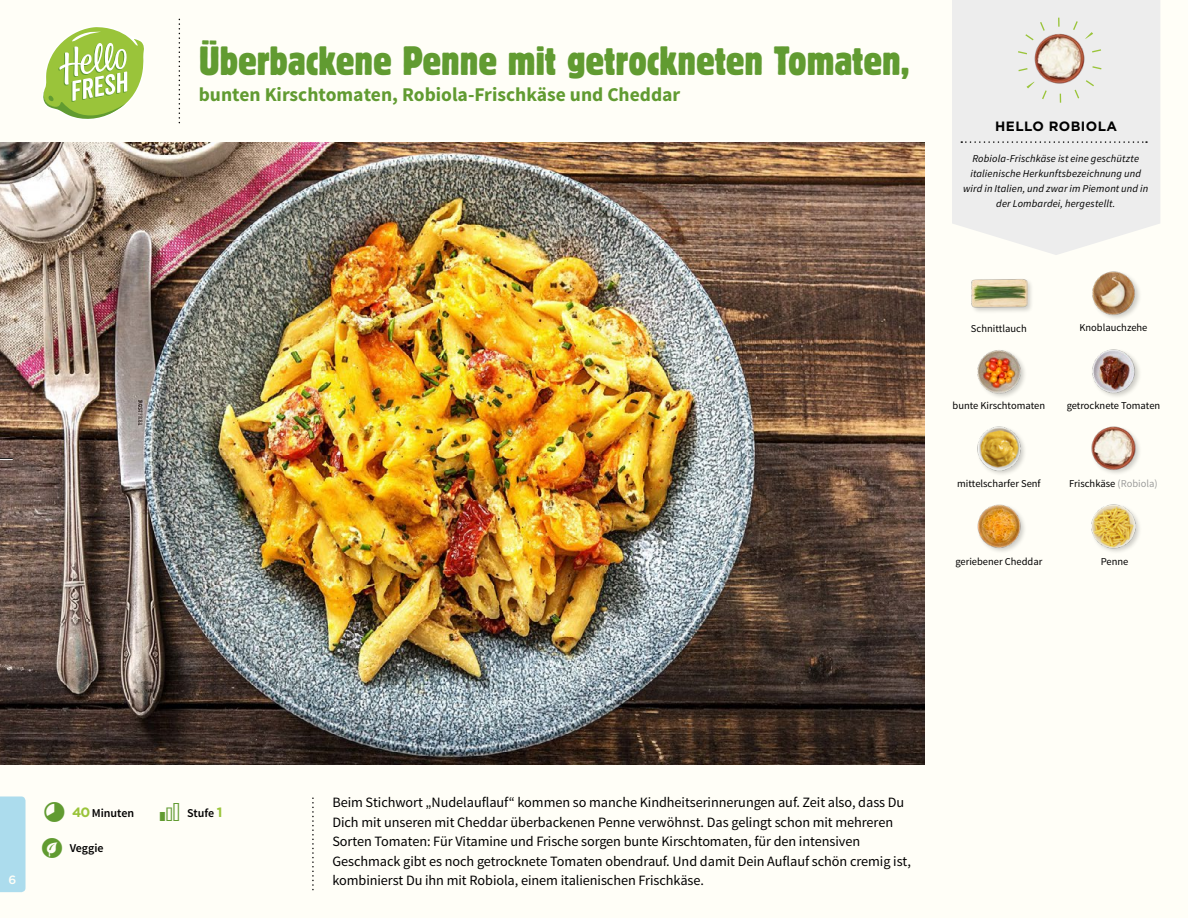
<style>
.page{position:relative;width:1188px;height:918px;background:#fffef7}
.page>*{position:absolute;margin:0;border:0;box-sizing:border-box;transform-origin:0 0}
.t1{font:condensed 40.5px "Block Berthold BQ";color:#619b31}
.t2{font:700 19.5px "Source Sans Pro";color:#619b31}
.t3{font:14.25px/19.5px "Source Sans Pro";letter-spacing:-.005em;color:#000}
.t4{font:700 13.5px "Gotham";letter-spacing:.03em;color:#000}
.t5{font:600 12px "Source Sans Pro";color:#000}
.t6{font:500 12px "Gotham";color:#fffef7}
.t7{font:italic 10.5px/14.7px "Source Sans Pro";letter-spacing:.01em;color:#000;text-align:center}
.t8{font:10.5px "Source Sans Pro";color:#000}
.s1{color:#9d9d9c}
.s2{font-family:"Gotham";font-weight:700;font-size:13.5px;color:#9ac43a}
</style>
<div class="page">
<svg style="left:43px;top:27px;width:101px;height:92px"></svg>
<svg style="left:952px;top:0;width:208px;height:255px;background:#eeeeed"></svg>
<svg style="left:961px;top:141px;width:186px;height:2px"></svg>
<img style="left:1027px;top:25px;width:66px;height:66px">
<div style="left:1017px;top:18px;width:85px;height:85px;border:9px dashed #9ac43a;border-radius:50%"></div>
<img style="left:977px;top:504px;width:48px;height:48px">
<img style="left:1091px;top:504px;width:49px;height:48px">
<img style="left:1091px;top:426px;width:49px;height:47px">
<img style="left:977px;top:426px;width:48px;height:48px">
<img style="left:977px;top:350px;width:48px;height:47px">
<img style="left:1092px;top:349px;width:48px;height:48px">
<img style="left:1092px;top:271px;width:48px;height:48px">
<div style="left:971px;top:278px;width:63px;height:36px;background:#000;opacity:.2"></div>
<img style="left:971px;top:278px;width:56px;height:36px">
<div style="left:0;top:796px;width:26px;height:96px;background:#acdced"></div>
<img style="left:0;top:142px;width:925px;height:623px">
<svg style="left:0;top:458px;width:13px;height:2px"></svg>
<h1 class="t1" style="left:199px;top:37px;width:712px">Überbackene Penne mit getrockneten Tomaten,</h1>
<h2 class="t2" style="left:199px;top:82px;width:483px">bunten Kirschtomaten, Robiola-Frischkäse und Cheddar</h2>
<p class="t4" style="left:995px;top:117px;width:123px">HELLO ROBIOLA</p>
<p class="t7" style="left:963px;top:152px;width:187px">Robiola-Frischkäse ist eine geschützte italienische Herkunftsbezeichnung und wird in Italien, und zwar im Piemont und in der Lombardei, hergestellt.</p>
<p class="t8" style="left:971px;top:322px;width:57px">Schnittlauch</p>
<p class="t8" style="left:1079px;top:321px;width:70px">Knoblauchzehe</p>
<p class="t8" style="left:953px;top:399px;width:94px">bunte Kirschtomaten</p>
<p class="t8" style="left:1067px;top:399px;width:95px">getrocknete Tomaten</p>
<p class="t8" style="left:957px;top:477px;width:85px">mittelscharfer Senf</p>
<p class="t8" style="left:1069px;top:477px;width:90px">Frischkäse <span class="s1">(Robiola)</span></p>
<p class="t8" style="left:955px;top:555px;width:89px">geriebener Cheddar</p>
<p class="t8" style="left:1101px;top:555px;width:29px">Penne</p>
<p class="t6" style="left:9px;top:872px;width:9px">6</p>
<p class="t6" style="left:9px;top:872px;width:6px">1</p>
<p class="t5" style="left:72px;top:805px;width:63px"><span class="s2">40</span> Minuten</p>
<p class="t5" style="left:187px;top:805px;width:37px">Stufe <span class="s2">1</span></p>
<p class="t3" style="left:332px;top:793px;width:580px">Beim Stichwort „Nudelauflauf“ kommen so manche Kindheitserinnerungen auf. Zeit also, dass Du Dich mit unseren mit Cheddar überbackenen Penne verwöhnst. Das gelingt schon mit mehreren Sorten Tomaten: Für Vitamine und Frische sorgen bunte Kirschtomaten, für den intensiven Geschmack gibt es noch getrocknete Tomaten obendrauf. Und damit Dein Auflauf schön cremig ist, kombinierst Du ihn mit Robiola, einem italienischen Frischkäse.</p>
<p class="t5" style="left:70px;top:841px;width:35px">Veggie</p>
</div>
